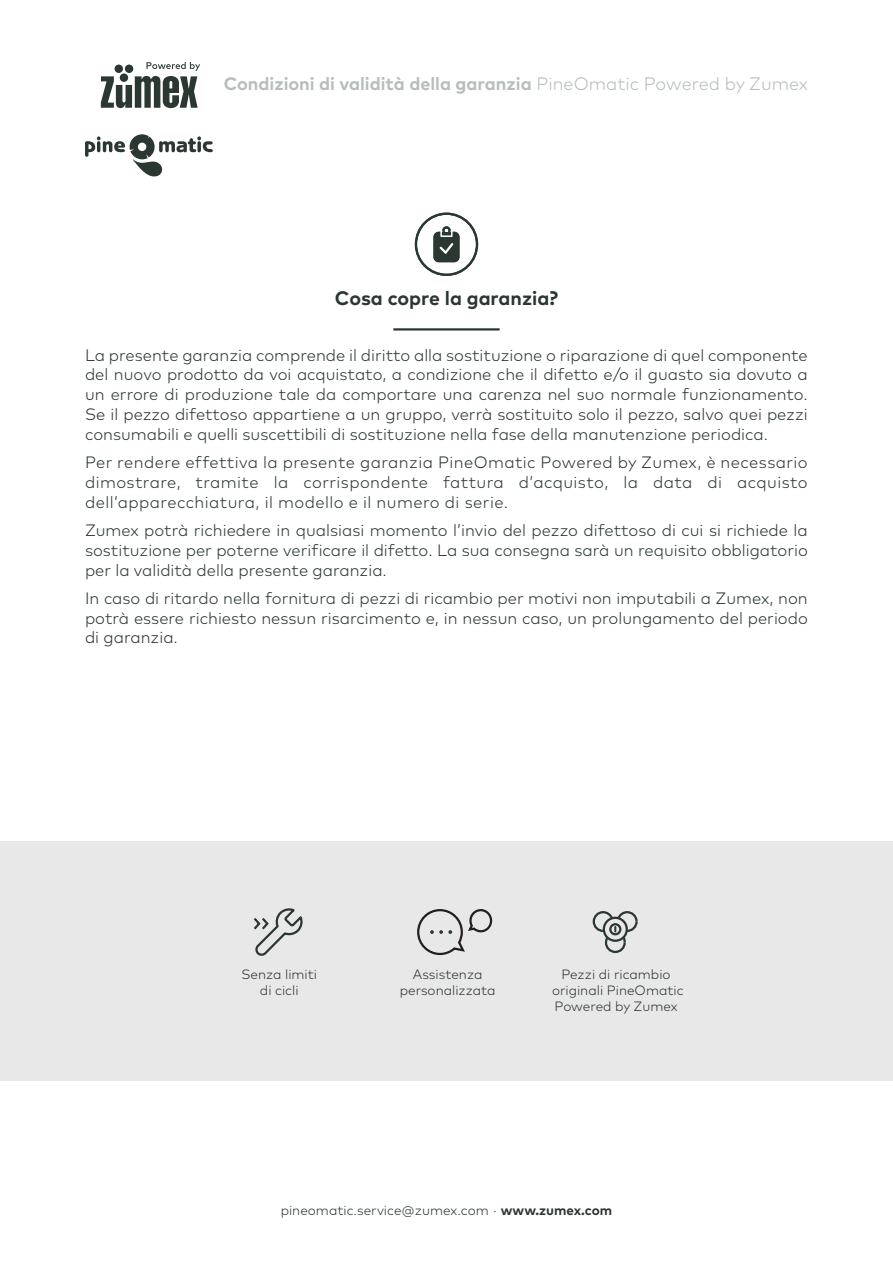
<style>
.page{position:relative;width:893px;height:1263px;background:#fff}
.page>*{position:absolute;margin:0;border:0;box-sizing:border-box;transform-origin:0 0}
.t1{font:700 19.5px "Mark Pro";color:#2b3731}
.t2{font:700 18px "Mark Pro";color:#b6bebb}
.t3{font:300 16.5px/19.8px "Mark Pro";color:#2b3731;text-align:justify}
.t4{font:300 13.5px/16.2px "Mark Pro";color:#2b3731;text-align:center}
.s1{font-weight:300}
.s2{font-weight:700}
</style>
<div class="page">
<svg style="left:85px;top:134px;width:128px;height:43px"></svg>
<svg style="left:101px;top:62px;width:99px;height:46px"></svg>
<hr style="left:393px;top:328px;width:107px;height:3px;background:#2b3731">
<div style="left:415px;top:213px;width:63px;height:63px;border:2px solid #2b3731;border-radius:50%"></div>
<div style="left:435px;top:233px;width:23px;height:28px;background:#2b3731;border-radius:4px"></div>
<div style="left:433px;top:232px;width:26px;height:30px;border:2px solid #2b3731;border-radius:4px"></div>
<svg style="left:440px;top:231px;width:13px;height:6px"></svg>
<div style="left:442px;top:226px;width:9px;height:9px;border:2px solid #2b3731;border-radius:50%"></div>
<svg style="left:439px;top:243px;width:15px;height:11px"></svg>
<div style="left:0;top:841px;width:893px;height:239px;background:#e9e8e8"></div>
<svg style="left:253px;top:908px;width:49px;height:48px"></svg>
<svg style="left:592px;top:911px;width:46px;height:43px"></svg>
<svg style="left:417px;top:909px;width:76px;height:47px"></svg>
<p class="t2" style="left:224px;top:70px;width:586px">Condizioni di validità della garanzia <span class="s1">PineOmatic Powered by Zumex</span></p>
<p class="t1" style="left:335px;top:283px;width:225px">Cosa copre la garanzia?</p>
<p class="t3" style="left:85px;top:344px;width:724px">La presente garanzia comprende il diritto alla sostituzione o riparazione di quel componente del nuovo prodotto da voi acquistato, a condizione che il difetto e/o il guasto sia dovuto a un errore di produzione tale da comportare una carenza nel suo normale funzionamento.<br>Se il pezzo difettoso appartiene a un gruppo, verrà sostituito solo il pezzo, salvo quei pezzi consumabili e quelli suscettibili di sostituzione nella fase della manutenzione periodica.</p>
<p class="t3" style="left:85px;top:451px;width:724px">Per rendere effettiva la presente garanzia PineOmatic Powered by Zumex, è necessario dimostrare, tramite la corrispondente fattura d’acquisto, la data di acquisto dell’apparecchiatura, il modello e il numero di serie.</p>
<p class="t3" style="left:85px;top:519px;width:724px">Zumex potrà richiedere in qualsiasi momento l’invio del pezzo difettoso di cui si richiede la sostituzione per poterne verificare il difetto. La sua consegna sarà un requisito obbligatorio per la validità della presente garanzia.</p>
<p class="t3" style="left:85px;top:587px;width:724px">In caso di ritardo nella fornitura di pezzi di ricambio per motivi non imputabili a Zumex, non potrà essere richiesto nessun risarcimento e, in nessun caso, un prolungamento del periodo di garanzia.</p>
<p class="t4" style="left:241px;top:965px;width:77px">Senza limiti di cicli</p>
<p class="t4" style="left:400px;top:965px;width:97px">Assistenza personalizzata</p>
<p class="t4" style="left:552px;top:965px;width:133px">Pezzi di ricambio originali PineOmatic<br>Powered by Zumex</p>
<p class="t4" style="left:281px;top:1201px;width:333px">pineomatic.service@zumex.com · <span class="s2">www.zumex.com</span></p>
</div>
